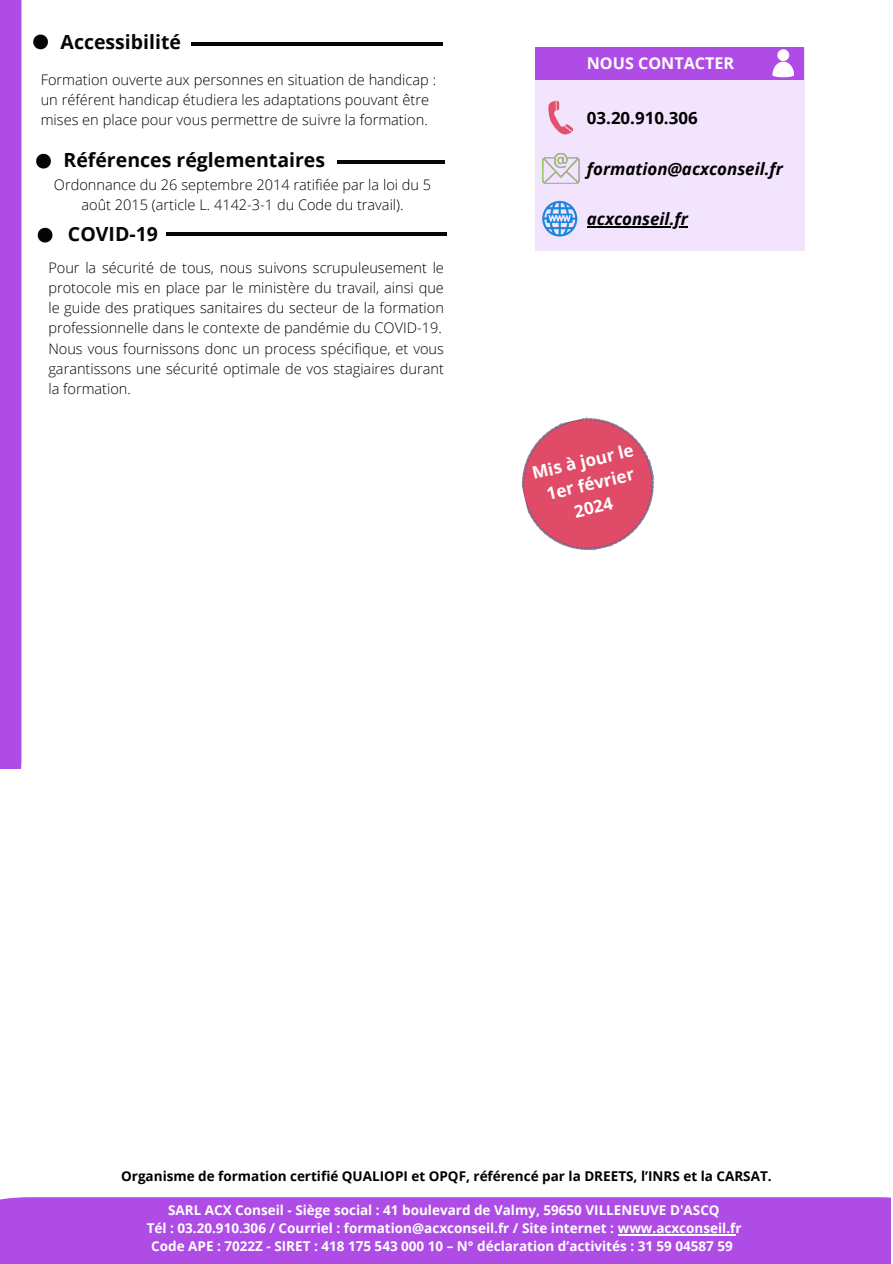
<style>
.page{position:relative;width:893px;height:1264px;background:#fff}
.page>*{position:absolute;margin:0;border:0;box-sizing:border-box;transform-origin:0 0}
.t1{font:700 19.5px "Open Sans";color:#070404}
.t2{font:700 17.1px/23.4px "Open Sans";color:#fff;text-align:center}
.t3{font:italic 700 16.95px "Open Sans";color:#000}
.t4{font:700 16.95px "Open Sans";color:#000}
.t5{font:700 16.2px "Open Sans";color:#fff}
.t6{font:300 14.55px/20.2px "Open Sans";color:#000;text-align:justify}
.t7{font:700 13.5px/18px "Open Sans";color:#fff;text-align:center}
.t8{font:700 13.5px "Open Sans";color:#000}
</style>
<div class="page">
<hr style="left:191px;top:42px;width:251px;height:4px;background:#070404">
<hr style="left:337px;top:160px;width:107px;height:4px;background:#070404">
<div style="left:535px;top:48px;width:269px;height:202px;background:#f2e4fd"></div>
<div style="left:535px;top:47px;width:268px;height:33px;background:#b04ce6"></div>
<svg style="left:548px;top:101px;width:25px;height:34px"></svg>
<img style="left:542px;top:153px;width:38px;height:31px">
<svg style="left:542px;top:201px;width:35px;height:35px"></svg>
<svg style="left:772px;top:49px;width:21px;height:28px"></svg>
<hr style="left:587px;top:226px;width:100px;height:1px;background:#000">
<hr style="left:166px;top:232px;width:280px;height:4px;background:#070404">
<img style="left:521px;top:417px;width:134px;height:134px">
<div style="left:0;top:1197px;width:890px;height:66px;background:#b04ce6"></div>
<hr style="left:617px;top:1234px;width:118px;height:1px;background:#fff">
<svg style="left:0;top:0;width:53px;height:768px"></svg>
<p class="t1" style="left:61px;top:28px;width:122px">Accessibilité</p>
<p class="t6" style="left:41px;top:69px;width:397px">Formation ouverte aux personnes en situation de handicap :</p>
<p class="t6" style="left:41px;top:89px;width:390px">un référent handicap étudiera les adaptations pouvant être</p>
<h2 class="t6" style="left:41px;top:110px;width:388px">mises en place pour vous permettre de suivre la formation.</h2>
<p class="t1" style="left:63px;top:146px;width:263px">Références réglementaires</p>
<p class="t6" style="left:54px;top:174px;width:379px;text-align:center">Ordonnance du 26 septembre 2014 ratifiée par la loi du 5 août 2015 (article L. 4142-3-1 du Code du travail).</p>
<p class="t1" style="left:68px;top:220px;width:92px">COVID-19</p>
<h1 class="t6" style="left:48px;top:257px;width:397px">Pour la sécurité de tous, nous suivons scrupuleusement le protocole mis en place par le ministère du travail, ainsi que le guide des pratiques sanitaires du secteur de la formation professionnelle dans le contexte de pandémie du COVID-19.</h1>
<p class="t6" style="left:48px;top:338px;width:397px">Nous vous fournissons donc un process spécifique, et vous garantissons une sécurité optimale de vos stagiaires durant la formation.</p>
<p class="t5" style="left:586px;top:51px;width:149px">NOUS CONTACTER</p>
<h2 class="t4" style="left:587px;top:106px;width:112px">03.20.910.306</h2>
<p class="t3" style="left:587px;top:156px;width:197px">formation@acxconseil.fr</p>
<p class="t3" style="left:587px;top:207px;width:102px">acxconseil.fr</p>
<p class="t2" style="left:529px;top:461px;width:105px;rotate:-13deg">Mis à jour le<br>1er février<br>2024</p>
<p class="t8" style="left:121px;top:1166px;width:652px">Organisme de formation certifié QUALIOPI et OPQF, référencé par la DREETS, l’INRS et la CARSAT.</p>
<p class="t7" style="left:147px;top:1201px;width:596px">SARL ACX Conseil - Siège social : 41 boulevard de Valmy, 59650 VILLENEUVE D'ASCQ<br>Tél : 03.20.910.306 / Courriel : formation@acxconseil.fr / Site internet : www.acxconseil.fr<br>Code APE : 7022Z - SIRET : 418 175 543 000 10 – N° déclaration d’activités : 31 59 04587 59</p>
</div>
